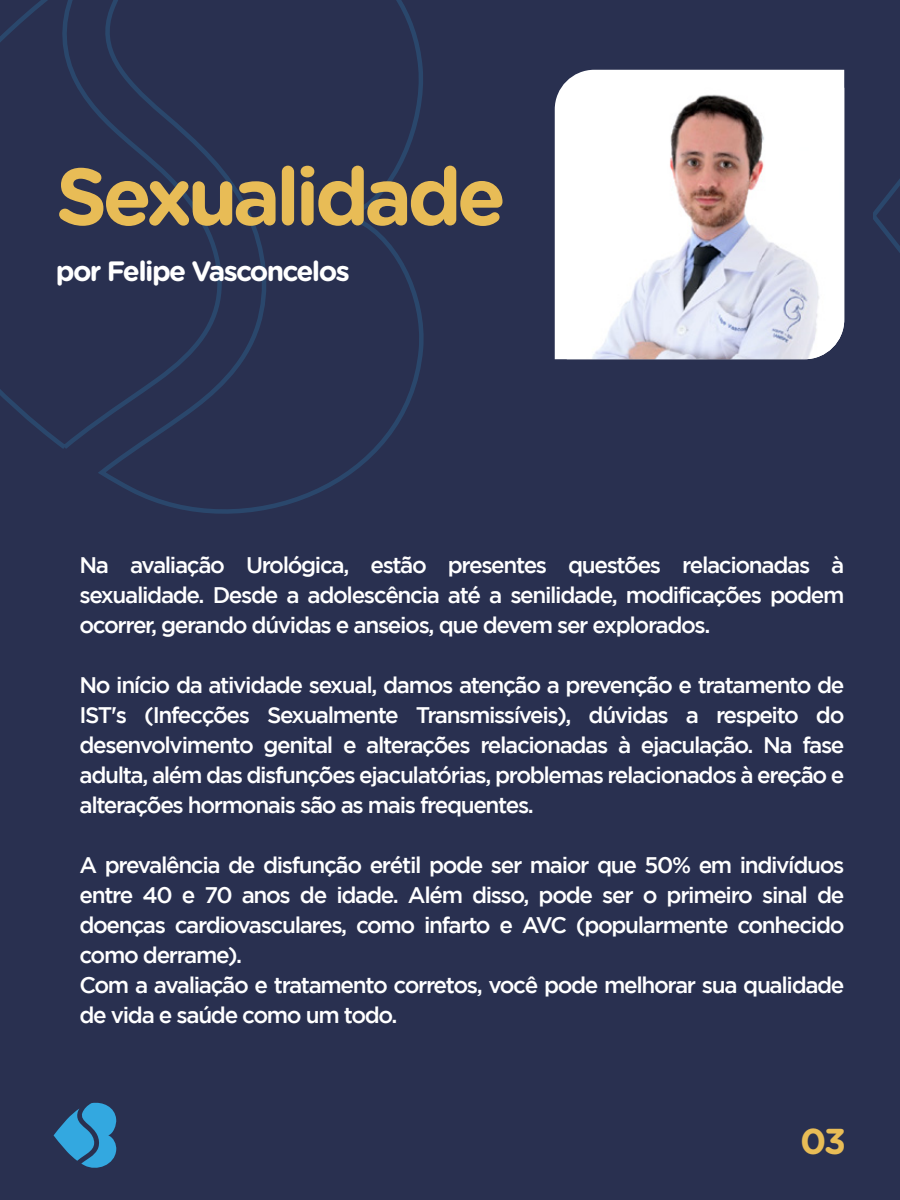
<style>
.page{position:relative;width:900px;height:1200px;background:#293050}
.page>*{position:absolute;margin:0;border:0;box-sizing:border-box;transform-origin:0 0}
.t1{font:700 80.7px "Gotham Rounded";letter-spacing:-.06em;color:#e8bc56}
.t2{font:700 36px "Gotham Rounded";color:#e8bc56}
.t3{font:700 28.05px "Gotham Rounded";letter-spacing:-.06em;color:#fff}
.t4{font:500 22.5px/30px "Gotham";letter-spacing:-.06em;color:#fff;text-align:justify}
</style>
<div class="page">
<svg style="left:54px;top:1102px;width:63px;height:66px"></svg>
<div style="left:555px;top:70px;width:289px;height:289px;background:#fff"></div>
<img style="left:567px;top:88px;width:277px;height:271px">
<svg style="left:0;top:0;width:98px;height:449px"></svg>
<svg style="left:98px;top:0;width:326px;height:514px"></svg>
<svg style="left:873px;top:179px;width:27px;height:74px"></svg>
<h1 class="t1" style="left:56px;top:137px;width:452px">Sexualidade</h1>
<p class="t3" style="left:56px;top:250px;width:295px">por Felipe Vasconcelos</p>
<p class="t4" style="left:80px;top:550px;width:767px">Na avaliação Urológica, estão presentes questões relacionadas à sexualidade. Desde a adolescência até a senilidade, modificações podem ocorrer, gerando dúvidas e anseios, que devem ser explorados.</p>
<p class="t4" style="left:80px;top:670px;width:767px">No início da atividade sexual, damos atenção a prevenção e tratamento de IST's (Infecções Sexualmente Transmissíveis), dúvidas a respeito do desenvolvimento genital e alterações relacionadas à ejaculação. Na fase adulta, além das disfunções ejaculatórias, problemas relacionados à ereção e alterações hormonais são as mais frequentes.</p>
<p class="t4" style="left:80px;top:850px;width:767px;text-align:left">A prevalência de disfunção erétil pode ser maior que 50% em indivíduos entre 40 e 70 anos de idade. Além disso, pode ser o primeiro sinal de doenças cardiovasculares, como infarto e AVC (popularmente conhecido como derrame).<br>Com a avaliação e tratamento corretos, você pode melhorar sua qualidade de vida e saúde como um todo.</p>
<h2 class="t2" style="left:800px;top:1115px;width:48px">03</h2>
</div>
